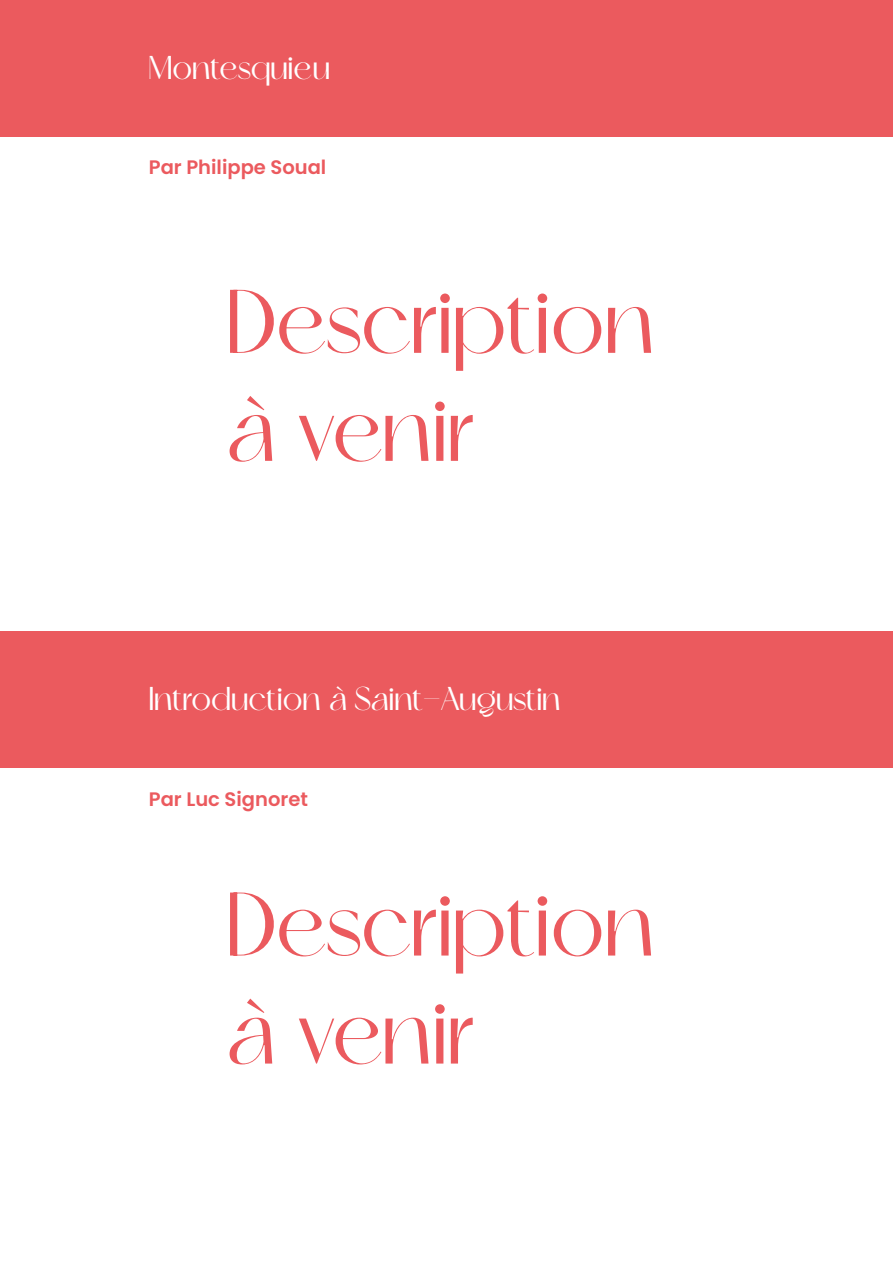
<style>
.page{position:relative;width:893px;height:1263px;background:#fff}
.page>*{position:absolute;margin:0;border:0;box-sizing:border-box;transform-origin:0 0}
.t1{font:90px/108px "Skeina";letter-spacing:-.005em;color:#eb5a5e}
.t2{font:33px "Skeina";color:#fff}
.t3{font:600 19.5px "Poppins";color:#eb5a5e}
</style>
<div class="page">
<div style="left:0;top:0;width:893px;height:136px;background:#eb5a5e"></div>
<div style="left:0;top:631px;width:893px;height:136px;background:#eb5a5e"></div>
<p class="t2" style="left:149px;top:48px;width:183px">Montesquieu</p>
<p class="t3" style="left:149px;top:156px;width:179px">Par Philippe Soual</p>
<p class="t1" style="left:226px;top:268px;width:429px">Description à venir</p>
<p class="t2" style="left:149px;top:680px;width:413px">Introduction à Saint-Augustin</p>
<p class="t3" style="left:149px;top:787px;width:161px">Par Luc Signoret</p>
<p class="t1" style="left:226px;top:871px;width:429px">Description à venir</p>
</div>
